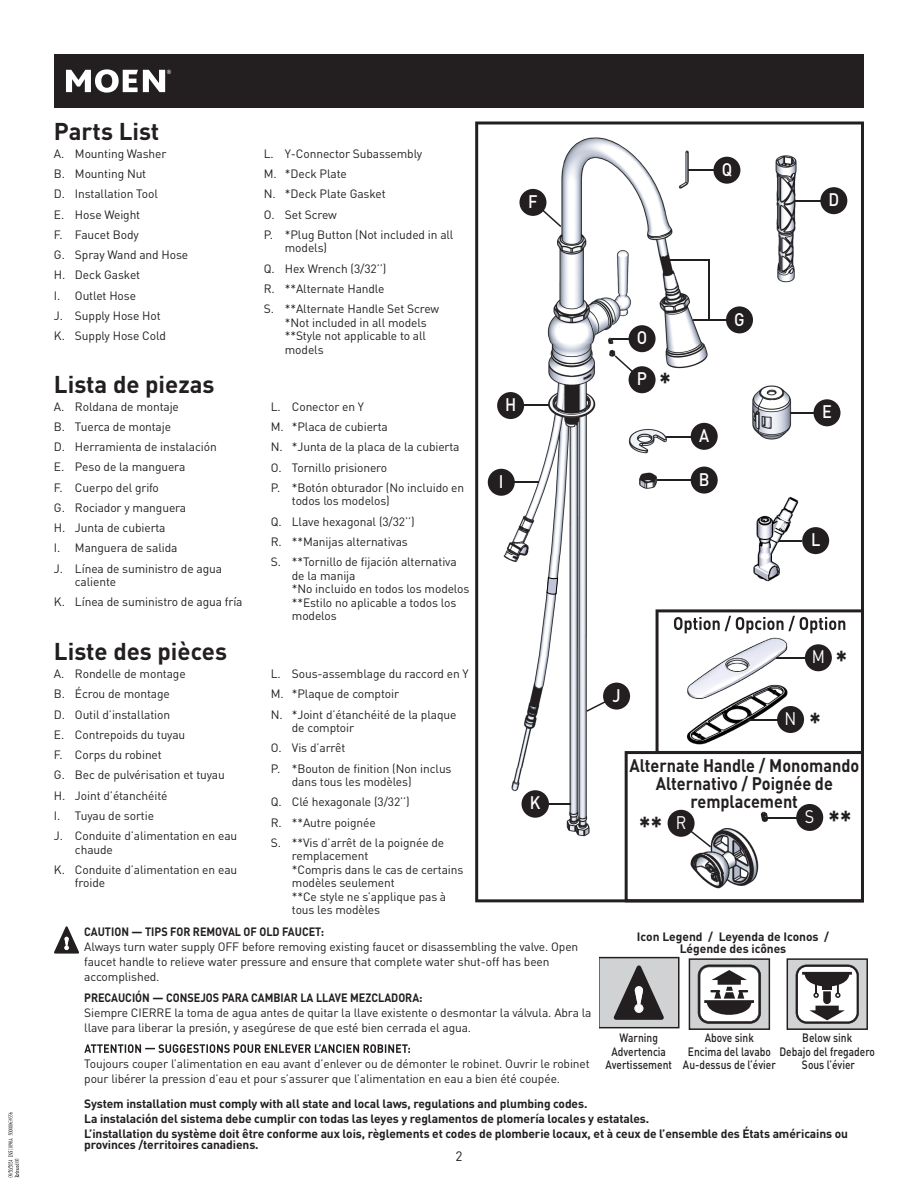
<style>
.page{position:relative;width:918px;height:1188px;background:#fff}
.page>*{position:absolute;margin:0;border:0;box-sizing:border-box;transform-origin:0 0}
.t1{font:700 27px "DIN Pro";color:#231f20;scale:.9 1}
.t2{font:700 24px "DIN Pro";color:#231f20}
.t3{font:700 18px/18px "DIN Pro";color:#231f20;text-align:center;scale:.9 1}
.t4{font:500 18px "DIN Pro";color:#fff;scale:.9 1}
.t5{font:18px "DIN Pro";color:#fff;scale:.9 1}
.t6{font:13.5px "DIN Pro";color:#231f20}
.t7{font:12px/20.2px "DIN Pro";letter-spacing:-.01em;color:#231f20}
.t8{font:700 12px/15.1px "DIN Pro";letter-spacing:-.01em;color:#231f20;text-align:center}
.t9{font:500 12px/13.5px "DIN Pro";color:#231f20;text-align:center;scale:.85 1}
.t10{font:700 12px "DIN Pro";letter-spacing:-.01em;color:#231f20;scale:.9 1}
</style>
<div class="page">
<div style="left:54px;top:54px;width:810px;height:54px;background:#231f20"></div>
<svg style="left:66px;top:69px;width:105px;height:24px"></svg>
<svg style="left:475px;top:122px;width:389px;height:780px"></svg>
<img style="left:535px;top:874px;width:142px;height:1px">
<img style="left:488px;top:132px;width:235px;height:742px">
<img style="left:757px;top:149px;width:57px;height:155px">
<img style="left:666px;top:146px;width:48px;height:50px">
<img style="left:744px;top:372px;width:54px;height:72px">
<img style="left:619px;top:418px;width:57px;height:44px">
<svg style="left:619px;top:462px;width:57px;height:33px"></svg>
<div style="left:619px;top:495px;width:57px;height:44px;background:#fff"></div>
<svg style="left:689px;top:958px;width:81px;height:72px"></svg>
<svg style="left:599px;top:957px;width:81px;height:71px;background:#9f9fa1"></svg>
<svg style="left:787px;top:958px;width:81px;height:72px"></svg>
<svg style="left:84px;top:1044px;width:326px;height:9px"></svg>
<svg style="left:54px;top:926px;width:25px;height:28px"></svg>
<img style="left:744px;top:483px;width:64px;height:108px">
<svg style="left:546px;top:577px;width:12px;height:18px"></svg>
<div style="left:691px;top:423px;width:27px;height:27px;background:#231f20;border-radius:50%"></div>
<svg style="left:666px;top:436px;width:24px;height:1px"></svg>
<div style="left:726px;top:306px;width:27px;height:27px;background:#231f20;border-radius:50%"></div>
<hr style="left:693px;top:319px;width:33px;height:2px;background:#231f20">
<div style="left:691px;top:467px;width:27px;height:27px;background:#231f20;border-radius:50%"></div>
<hr style="left:657px;top:480px;width:33px;height:1px;background:#231f20">
<div style="left:814px;top:399px;width:27px;height:27px;background:#231f20;border-radius:50%"></div>
<hr style="left:790px;top:412px;width:23px;height:2px;background:#231f20">
<div style="left:820px;top:187px;width:27px;height:27px;background:#231f20;border-radius:50%"></div>
<hr style="left:795px;top:200px;width:25px;height:2px;background:#231f20">
<div style="left:713px;top:157px;width:27px;height:27px;background:#231f20;border-radius:50%"></div>
<svg style="left:688px;top:170px;width:25px;height:1px"></svg>
<div style="left:802px;top:527px;width:27px;height:27px;background:#231f20;border-radius:50%"></div>
<hr style="left:779px;top:540px;width:23px;height:2px;background:#231f20">
<div style="left:488px;top:469px;width:27px;height:27px;background:#231f20;border-radius:50%"></div>
<svg style="left:515px;top:481px;width:23px;height:1px"></svg>
<div style="left:497px;top:392px;width:27px;height:27px;background:#231f20;border-radius:50%"></div>
<hr style="left:523px;top:404px;width:26px;height:2px;background:#231f20">
<div style="left:519px;top:189px;width:27px;height:27px;background:#231f20;border-radius:50%"></div>
<svg style="left:540px;top:208px;width:21px;height:19px"></svg>
<hr style="left:670px;top:260px;width:39px;height:1px;background:#231f20">
<hr style="left:709px;top:260px;width:1px;height:60px;background:#231f20">
<div style="left:603px;top:683px;width:27px;height:27px;background:#231f20;border-radius:50%"></div>
<svg style="left:586px;top:699px;width:23px;height:13px"></svg>
<div style="left:522px;top:790px;width:27px;height:28px;background:#231f20;border-radius:50%"></div>
<hr style="left:549px;top:803px;width:21px;height:2px;background:#231f20">
<div style="left:629px;top:325px;width:27px;height:27px;background:#231f20;border-radius:50%"></div>
<hr style="left:611px;top:338px;width:24px;height:2px;background:#231f20">
<div style="left:629px;top:366px;width:27px;height:27px;background:#231f20;border-radius:50%"></div>
<svg style="left:615px;top:355px;width:22px;height:21px"></svg>
<svg style="left:8px;top:1112px;width:11px;height:65px"></svg>
<svg style="left:625px;top:609px;width:239px;height:293px"></svg>
<h2 class="t2" style="left:54px;top:111px;width:107px">Parts List</h2>
<p class="t7" style="left:54px;top:143px;width:136px">A. Mounting Washer<br>B. Mounting Nut<br>D. Installation Tool<br>E. Hose Weight<br>F. Faucet Body<br>G. Spray Wand and Hose<br>H. Deck Gasket<br>I. Outlet Hose<br>J. Supply Hose Hot<br>K. Supply Hose Cold</p>
<p class="t7" style="left:264px;top:143px;width:191px">L. Y-Connector Subassembly<br>M. *Deck Plate<br>N. *Deck Plate Gasket<br>O. Set Screw<br>P. *Plug Button (Not included in all</p>
<p class="t7" style="left:264px;top:237px;width:177px;text-indent:21px">models)<br>Q. Hex Wrench (3/32’’)<br>R. **Alternate Handle<br>S. **Alternate Handle Set Screw</p>
<p class="t7" style="left:285px;top:315px;width:143px;line-height:13.5px;text-align:justify">*Not included in all models **Style not applicable to all models</p>
<h2 class="t2" style="left:54px;top:364px;width:162px">Lista de piezas</h2>
<p class="t7" style="left:54px;top:396px;width:170px">A. Roldana de montaje<br>B. Tuerca de montaje<br>D. Herramienta de instalación<br>E. Peso de la manguera<br>F. Cuerpo del grifo<br>G. Rociador y manguera<br>H. Junta de cubierta<br>I. Manguera de salida<br>J. Línea de suministro de agua</p>
<p class="t7" style="left:54px;top:571px;width:190px;text-indent:21px">caliente<br>K. Línea de suministro de agua fría</p>
<h2 class="t2" style="left:54px;top:631px;width:175px">Liste des pièces</h2>
<p class="t7" style="left:54px;top:663px;width:185px">A. Rondelle de montage<br>B. Écrou de montage<br>D. Outil d’installation<br>E. Contrepoids du tuyau<br>F. Corps du robinet<br>G. Bec de pulvérisation et tuyau<br>H. Joint d’étanchéité<br>I. Tuyau de sortie<br>J. Conduite d’alimentation en eau</p>
<p class="t7" style="left:54px;top:839px;width:185px;text-indent:21px">chaude<br>K. Conduite d’alimentation en eau</p>
<p class="t7" style="left:75px;top:873px;width:32px">froide</p>
<p class="t7" style="left:271px;top:396px;width:195px">L. Conector en Y<br>M. *Placa de cubierta<br>N. *Junta de la placa de la cubierta<br>O. Tornillo prisionero<br>P. *Botón obturador (No incluido en</p>
<p class="t7" style="left:271px;top:490px;width:187px;text-indent:21px">todos los modelos)<br>Q. Llave hexagonal (3/32’’)<br>R. **Manijas alternativas<br>S. **Tornillo de fijación alternativa</p>
<p class="t7" style="left:292px;top:568px;width:179px;line-height:13.5px">de la manija<br>*No incluido en todos los modelos **Estilo no aplicable a todos los modelos</p>
<p class="t7" style="left:271px;top:663px;width:199px">L. Sous-assemblage du raccord en Y<br>M. *Plaque de comptoir<br>N. *Joint d’étanchéité de la plaque</p>
<p class="t7" style="left:271px;top:717px;width:182px;text-indent:21px">de comptoir<br>O. Vis d’arrêt<br>P. *Bouton de finition (Non inclus</p>
<p class="t7" style="left:271px;top:771px;width:175px;text-indent:21px">dans tous les modèles)<br>Q. Clé hexagonale (3/32’’)<br>R. **Autre poignée<br>S. **Vis d’arrêt de la poignée de</p>
<p class="t7" style="left:292px;top:849px;width:173px;line-height:13.5px">remplacement<br>*Compris dans le cas de certains modèles seulement<br>**Ce style ne s’applique pas à tous les modèles</p>
<h3 class="t4" style="left:528px;top:189px;width:12px">F</h3>
<h3 class="t4" style="left:505px;top:392px;width:14px">H</h3>
<h3 class="t4" style="left:499px;top:469px;width:7px">I</h3>
<h3 class="t4" style="left:530px;top:791px;width:13px">K</h3>
<p class="t10" style="left:84px;top:921px;width:268px">CAUTION — TIPS FOR REMOVAL OF OLD FAUCET:</p>
<p class="t7" style="left:84px;top:938px;width:496px;line-height:15px">Always turn water supply OFF before removing existing faucet or disassembling the valve. Open faucet handle to relieve water pressure and ensure that complete water shut-off has been accomplished.</p>
<p class="t10" style="left:84px;top:987px;width:377px">PRECAUCIÓN — CONSEJOS PARA CAMBIAR LA LLAVE MEZCLADORA:</p>
<p class="t7" style="left:84px;top:1004px;width:509px;line-height:15px">Siempre CIERRE la toma de agua antes de quitar la llave existente o desmontar la válvula. Abra la llave para liberar la presión, y asegúrese de que esté bien cerrada el agua.</p>
<p class="t7" style="left:84px;top:1056px;width:507px;line-height:15px">Toujours couper l’alimentation en eau avant d’enlever ou de démonter le robinet. Ouvrir le robinet pour libérer la pression d’eau et pour s’assurer que l’alimentation en eau a bien été coupée.</p>
<h3 class="t4" style="left:722px;top:157px;width:13px">Q</h3>
<h3 class="t4" style="left:828px;top:188px;width:13px">D</h3>
<h3 class="t4" style="left:637px;top:326px;width:13px">O</h3>
<h3 class="t4" style="left:637px;top:367px;width:13px">P</h3>
<h1 class="t1" style="left:659px;top:360px;width:15px">*</h1>
<h3 class="t4" style="left:734px;top:307px;width:13px">G</h3>
<h3 class="t4" style="left:699px;top:423px;width:13px">A</h3>
<h3 class="t4" style="left:699px;top:467px;width:13px">B</h3>
<h3 class="t4" style="left:822px;top:400px;width:12px">E</h3>
<h3 class="t4" style="left:811px;top:528px;width:12px">L</h3>
<h3 class="t4" style="left:612px;top:683px;width:11px">J</h3>
<h3 class="t5" style="left:812px;top:645px;width:16px">M</h3>
<h1 class="t1" style="left:835px;top:638px;width:15px">*</h1>
<h3 class="t5" style="left:785px;top:706px;width:15px">N</h3>
<h1 class="t1" style="left:809px;top:700px;width:15px">*</h1>
<h3 class="t3" style="left:629px;top:754px;width:257px">Alternate Handle / Monomando<br>Alternativo / Poignée de remplacement</h3>
<h3 class="t5" style="left:805px;top:804px;width:12px">S</h3>
<h1 class="t1" style="left:828px;top:798px;width:28px">**</h1>
<h3 class="t5" style="left:676px;top:810px;width:13px">R</h3>
<p class="t8" style="left:637px;top:930px;width:194px;line-height:12px">Icon Legend / Leyenda de Iconos /<br>Légende des icônes</p>
<p class="t9" style="left:606px;top:1031px;width:80px">Warning<br>Advertencia<br>Avertissement</p>
<p class="t9" style="left:780px;top:1031px;width:114px">Below sink<br>Debajo del fregadero<br>Sous l’évier</p>
<p class="t9" style="left:683px;top:1031px;width:111px">Above sink<br>Encima del lavabo<br>Au-dessus de l’évier</p>
<p class="t8" style="left:84px;top:1095px;width:765px;text-align:left">System installation must comply with all state and local laws, regulations and plumbing codes.<br>La instalación del sistema debe cumplir con todas las leyes y reglamentos de plomería locales y estatales.<br>L’installation du système doit être conforme aux lois, règlements et codes de plomberie locaux, et à ceux de l’ensemble des États américains ou</p>
<p class="t8" style="left:84px;top:1135px;width:176px">provinces /territoires canadiens.</p>
<p class="t6" style="left:455px;top:1147px;width:9px">2</p>
</div>
